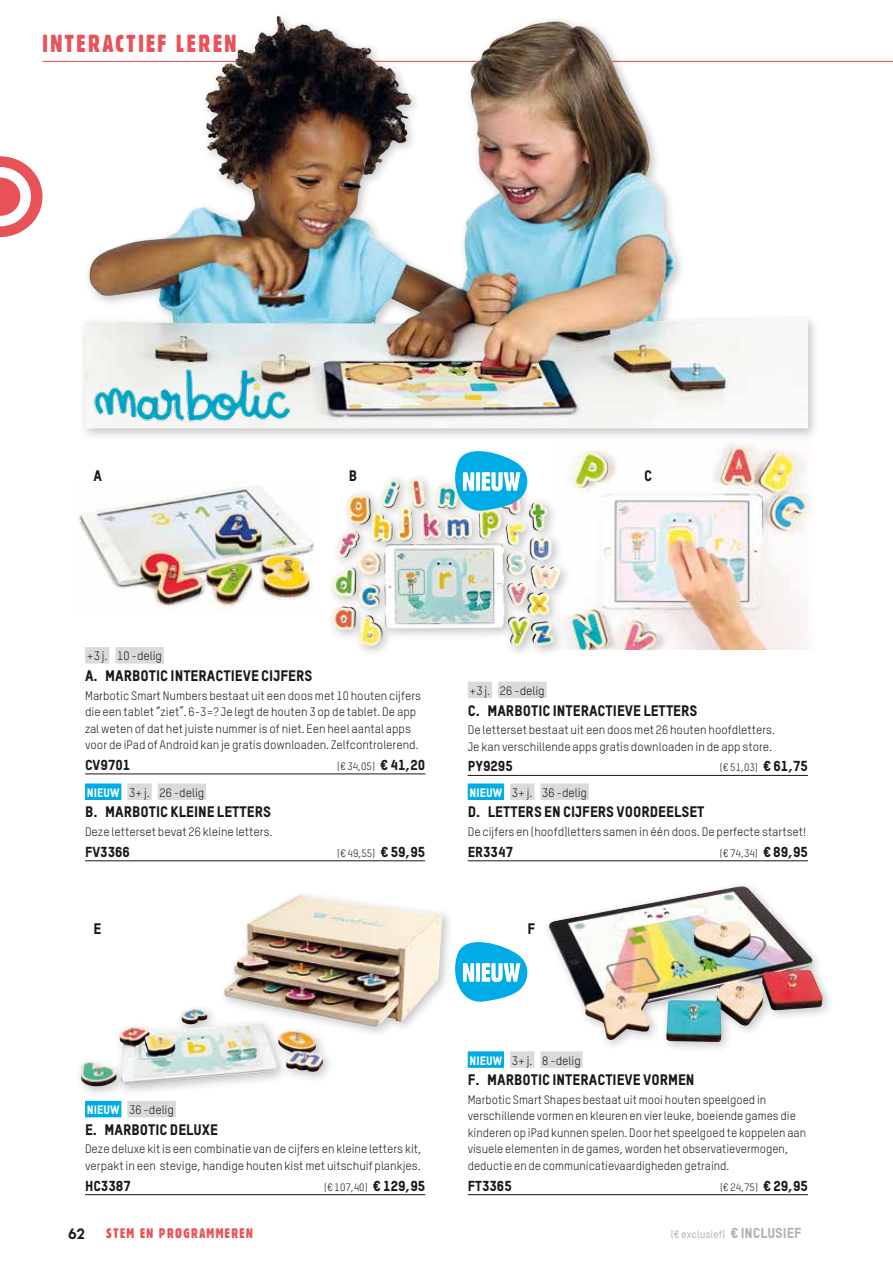
<style>
.page{position:relative;width:893px;height:1263px;background:#fff}
.page>*{position:absolute;margin:0;border:0;box-sizing:border-box;transform-origin:0 0}
.t1{font:24px "Gothic 821 Condensed BT";letter-spacing:.1em;color:#e85258}
.t2{font:15px "TSTAR Headline";color:#1a171c}
.t3{font:15px "Chalet Tokyo";color:#1a171c}
.t4{font:14.25px "TSTAR Headline";color:#1a171c}
.t5{font:13.5px "Gothic 821 Condensed BT";letter-spacing:.1em;color:#e85258}
.t6{font:12px/16.5px "TSTAR";color:#1a171c}
.t7{font:10.5px "TSTAR";color:#1a171c}
.t8{font:500 10.5px "TSTAR";color:#b1b3b4}
.s1{font-family:"TSTAR Headline";font-size:14.25px}
.s2{font-family:"TSTAR Headline";color:#fff}
.s3{font-family:"TSTAR Headline";font-weight:400;font-size:14.25px}
</style>
<div class="page">
<svg style="left:0;top:156px;width:43px;height:81px"></svg>
<hr style="left:43px;top:61px;width:850px;height:1px;background:#e85258">
<img style="left:572px;top:441px;width:238px;height:208px">
<div style="left:468px;top:1051px;width:36px;height:17px;background:#00ace5"></div>
<div style="left:510px;top:1051px;width:24px;height:17px;background:#d9dadb"></div>
<div style="left:540px;top:1051px;width:43px;height:17px;background:#d9dadb"></div>
<hr style="left:468px;top:1194px;width:340px;height:1px;background:#1a171c">
<img style="left:79px;top:487px;width:235px;height:123px">
<div style="left:327px;top:473px;width:245px;height:185px;background:#1a171c;opacity:.25"></div>
<img style="left:347px;top:478px;width:201px;height:63px">
<div style="left:75px;top:889px;width:379px;height:209px;background:#1a171c;opacity:.25"></div>
<img style="left:119px;top:895px;width:323px;height:190px">
<div style="left:79px;top:10px;width:741px;height:431px;background:#1a171c;opacity:.25"></div>
<img style="left:205px;top:17px;width:73px;height:86px">
<div style="left:543px;top:880px;width:291px;height:174px;background:#1a171c;opacity:.25"></div>
<img style="left:548px;top:886px;width:275px;height:156px">
<div style="left:85px;top:647px;width:24px;height:17px;background:#d9dadb"></div>
<div style="left:115px;top:647px;width:49px;height:17px;background:#d9dadb"></div>
<hr style="left:85px;top:774px;width:340px;height:1px;background:#1a171c">
<div style="left:85px;top:783px;width:36px;height:17px;background:#00ace5"></div>
<div style="left:127px;top:783px;width:25px;height:17px;background:#d9dadb"></div>
<div style="left:158px;top:783px;width:48px;height:17px;background:#d9dadb"></div>
<hr style="left:85px;top:860px;width:340px;height:1px;background:#1a171c">
<div style="left:468px;top:682px;width:24px;height:16px;background:#d9dadb"></div>
<div style="left:498px;top:682px;width:48px;height:16px;background:#d9dadb"></div>
<hr style="left:468px;top:775px;width:340px;height:1px;background:#1a171c">
<div style="left:468px;top:783px;width:36px;height:17px;background:#00ace5"></div>
<div style="left:510px;top:783px;width:24px;height:17px;background:#d9dadb"></div>
<div style="left:540px;top:783px;width:49px;height:17px;background:#d9dadb"></div>
<hr style="left:468px;top:860px;width:340px;height:1px;background:#1a171c">
<img style="left:88px;top:366px;width:213px;height:62px">
<div style="left:85px;top:1101px;width:36px;height:16px;background:#00ace5"></div>
<div style="left:127px;top:1101px;width:49px;height:16px;background:#d9dadb"></div>
<hr style="left:85px;top:1194px;width:340px;height:1px;background:#1a171c">
<svg style="left:455px;top:942px;width:72px;height:60px"></svg>
<svg style="left:455px;top:451px;width:72px;height:60px"></svg>
<h1 class="t1" style="left:43px;top:29px;width:195px">INTERACTIEF LEREN</h1>
<p class="t2" style="left:94px;top:466px;width:10px">A</p>
<p class="t2" style="left:349px;top:466px;width:10px">B</p>
<p class="t2" style="left:644px;top:466px;width:10px">C</p>
<p class="t6" style="left:87px;top:648px;width:77px">+3 j. 10 -delig</p>
<p class="t2" style="left:85px;top:666px;width:229px">A. MARBOTIC INTERACTIEVE CIJFERS</p>
<p class="t6" style="left:85px;top:687px;width:338px">Marbotic Smart Numbers bestaat uit een doos met 10 houten cijfers die een tablet “ziet”. 6-3=? Je legt de houten 3 op de tablet. De app zal weten of dat het juiste nummer is of niet. Een heel aantal apps voor de iPad of Android kan je gratis downloaden. Zelfcontrolerend.</p>
<p class="t4" style="left:85px;top:756px;width:47px">CV9701</p>
<p class="t7" style="left:337px;top:760px;width:90px">(€ 34,05) <span class="s1">€ 41,20</span></p>
<p class="t6" style="left:87px;top:784px;width:119px"><span class="s2">NIEUW</span> 3+ j. 26 -delig</p>
<p class="t2" style="left:85px;top:803px;width:188px">B. MARBOTIC KLEINE LETTERS</p>
<p class="t6" style="left:85px;top:823px;width:189px">Deze letterset bevat 26 kleine letters.</p>
<p class="t4" style="left:85px;top:843px;width:47px">FV3366</p>
<p class="t7" style="left:337px;top:847px;width:89px">(€ 49,55) <span class="s1">€ 59,95</span></p>
<p class="t6" style="left:470px;top:682px;width:77px">+3 j. 26 -delig</p>
<p class="t2" style="left:468px;top:701px;width:231px">C. MARBOTIC INTERACTIEVE LETTERS</p>
<p class="t6" style="left:468px;top:721px;width:309px">De letterset bestaat uit een doos met 26 houten hoofdletters.<br>Je kan verschillende apps gratis downloaden in de app store.</p>
<p class="t4" style="left:468px;top:757px;width:47px">PY9295</p>
<p class="t7" style="left:720px;top:761px;width:90px">(€ 51,03) <span class="s1">€ 61,75</span></p>
<p class="t6" style="left:470px;top:784px;width:119px"><span class="s2">NIEUW</span> 3+ j. 36 -delig</p>
<p class="t2" style="left:468px;top:803px;width:238px">D. LETTERS EN CIJFERS VOORDEELSET</p>
<p class="t6" style="left:468px;top:823px;width:340px">De cijfers en (hoofd)letters samen in één doos. De perfecte startset!</p>
<p class="t4" style="left:468px;top:843px;width:47px">ER3347</p>
<p class="t7" style="left:720px;top:847px;width:90px">(€ 74,34) <span class="s1">€ 89,95</span></p>
<p class="t2" style="left:94px;top:919px;width:9px">E</p>
<p class="t2" style="left:527px;top:919px;width:9px">F</p>
<p class="t6" style="left:87px;top:1101px;width:89px"><span class="s2">NIEUW</span> 36 -delig</p>
<p class="t2" style="left:85px;top:1120px;width:135px">E. MARBOTIC DELUXE</p>
<p class="t6" style="left:85px;top:1141px;width:338px">Deze deluxe kit is een combinatie van de cijfers en kleine letters kit, verpakt in een stevige, handige houten kist met uitschuif plankjes.</p>
<p class="t4" style="left:85px;top:1177px;width:47px">HC3387</p>
<p class="t7" style="left:324px;top:1180px;width:102px">(€ 107,40) <span class="s1">€ 129,95</span></p>
<p class="t6" style="left:470px;top:1052px;width:113px"><span class="s2">NIEUW</span> 3+ j. 8 -delig</p>
<p class="t2" style="left:468px;top:1071px;width:228px">F. MARBOTIC INTERACTIEVE VORMEN</p>
<p class="t6" style="left:468px;top:1091px;width:340px">Marbotic Smart Shapes bestaat uit mooi houten speelgoed in verschillende vormen en kleuren en vier leuke, boeiende games die kinderen op iPad kunnen spelen. Door het speelgoed te koppelen aan visuele elementen in de games, worden het observatievermogen, deductie en de communicatievaardigheden getraind.</p>
<p class="t4" style="left:468px;top:1177px;width:46px">FT3365</p>
<p class="t7" style="left:720px;top:1180px;width:89px">(€ 24,75) <span class="s1">€ 29,95</span></p>
<p class="t3" style="left:68px;top:1224px;width:18px">62</p>
<p class="t5" style="left:106px;top:1225px;width:148px">STEM EN PROGRAMMEREN</p>
<p class="t8" style="left:671px;top:1228px;width:132px">(€ exclusief) <span class="s3">€ INCLUSIEF</span></p>
</div>
